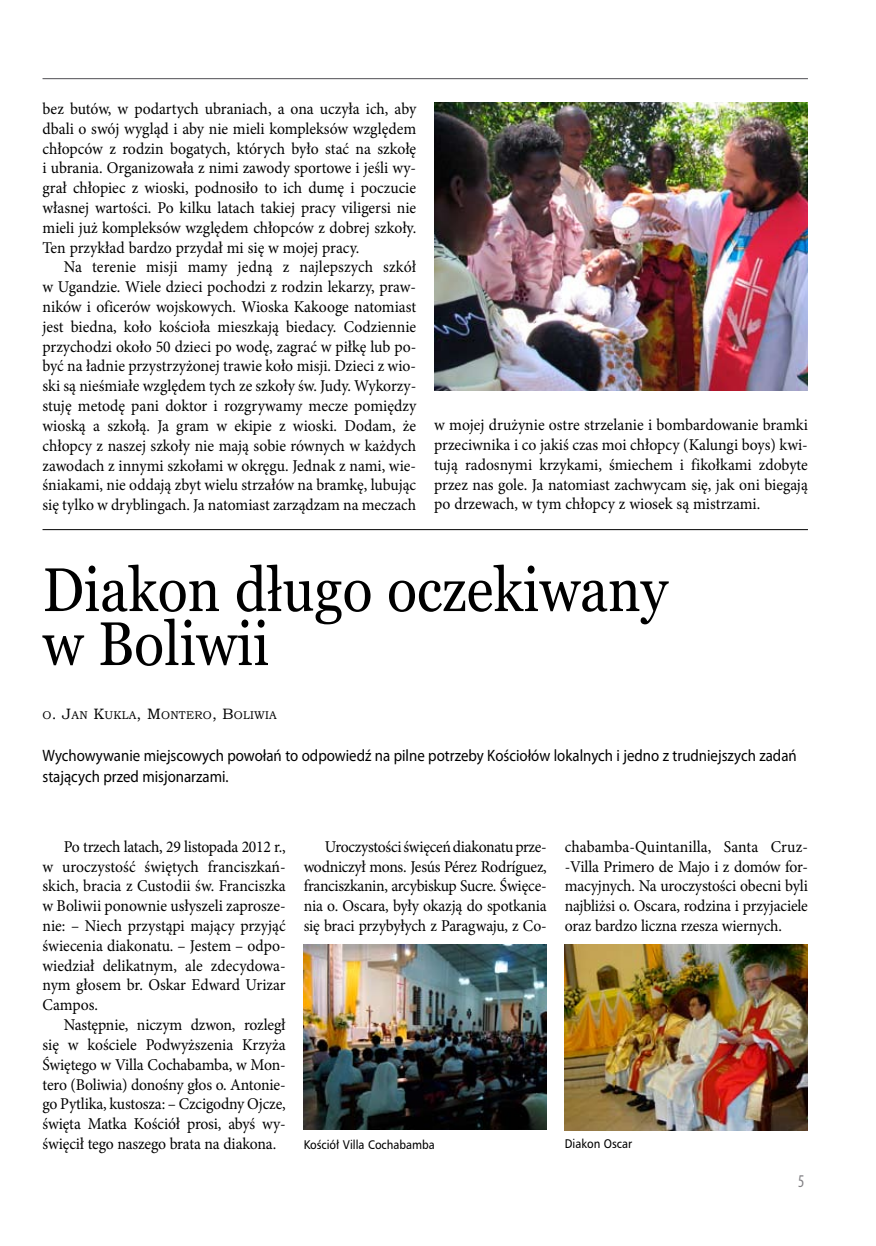
<style>
.page{position:relative;width:876px;height:1246px;background:#fff}
.page>*{position:absolute;margin:0;border:0;box-sizing:border-box;transform-origin:0 0}
.t1{font:61.5px/54px "Georgia";color:#000;scale:.9 1}
.t2{font:condensed 18px "Myriad Pro";color:#818084;scale:.9 1}
.t3{font:16.5px/19.8px "Minion Pro";letter-spacing:-.01em;color:#000;text-align:justify;scale:.95 1}
.t4{font:16.5px/21px "Myriad Pro";color:#000;scale:.9 1}
.t5{font:12px "Humnst 777 PL";color:#000;scale:.9 1}
.t6{font:11.25px "Bookman Old Style";letter-spacing:.02em;color:#000}
.s1{font-size:15px}
</style>
<div class="page">
<hr style="left:43px;top:78px;width:765px;height:1px;background:#504f53">
<hr style="left:43px;top:529px;width:765px;height:1px;background:#000">
<img style="left:434px;top:102px;width:374px;height:289px">
<img style="left:565px;top:944px;width:243px;height:186px">
<img style="left:304px;top:944px;width:243px;height:186px">
<p class="t3" style="left:43px;top:99px;width:395px">bez butów, w podartych ubraniach, a ona uczyła ich, aby dbali o swój wygląd i aby nie mieli kompleksów względem chłopców z rodzin bogatych, których było stać na szkołę i ubrania. Organizowała z nimi zawody sportowe i jeśli wy&shy;grał chłopiec z wioski, podnosiło to ich dumę i poczucie własnej wartości. Po kilku latach takiej pracy viligersi nie mieli już kompleksów względem chłopców z dobrej szkoły.<br>Ten przykład bardzo przydał mi się w mojej pracy.</p>
<p class="t3" style="left:43px;top:257px;width:395px;text-indent:21px">Na terenie misji mamy jedną z najlepszych szkół w Ugandzie. Wiele dzieci pochodzi z rodzin lekarzy, praw&shy;ników i oficerów wojskowych. Wioska Kakooge natomiast jest biedna, koło kościoła mieszkają biedacy. Codziennie przychodzi około 50 dzieci po wodę, zagrać w piłkę lub po&shy;być na ładnie przystrzyżonej trawie koło misji. Dzieci z wio&shy;ski są nieśmiałe względem tych ze szkoły św. Judy. Wykorzy&shy;stuję metodę pani doktor i rozgrywamy mecze pomiędzy wioską a szkołą. Ja gram w ekipie z wioski. Dodam, że chłopcy z naszej szkoły nie mają sobie równych w każdych zawodach z innymi szkołami w okręgu. Jednak z nami, wie&shy;śniakami, nie oddają zbyt wielu strzałów na bramkę, lubując się tylko w dryblingach. Ja natomiast zarządzam na meczach</p>
<p class="t3" style="left:434px;top:415px;width:395px">w mojej drużynie ostre strzelanie i bombardowanie bramki przeciwnika i co jakiś czas moi chłopcy (Kalungi boys) kwi&shy;tują radosnymi krzykami, śmiechem i fikołkami zdobyte przez nas gole. Ja natomiast zachwycam się, jak oni biegają po drzewach, w tym chłopcy z wiosek są mistrzami.</p>
<h1 class="t1" style="left:43px;top:564px;width:696px">Diakon długo oczekiwany w Boliwii</h1>
<p class="t6" style="left:43px;top:708px;width:236px">O<span class="s1">. J</span>AN <span class="s1">K</span>UKLA<span class="s1">, M</span>ONTERO<span class="s1">, B</span>OLIWIA</p>
<p class="t4" style="left:43px;top:745px;width:839px">Wychowywanie miejscowych powołań to odpowiedź na pilne potrzeby Kościołów lokalnych i jedno z trudniejszych zadań stających przed misjonarzami.</p>
<p class="t3" style="left:43px;top:837px;width:257px;text-indent:21px">Po trzech latach, 29 listopada 2012 r., w uroczystość świętych franciszkań&shy;skich, bracia z Custodii św. Franciszka w Boliwii ponownie usłyszeli zaprosze&shy;nie: – Niech przystąpi mający przyjąć świecenia diakonatu. – Jestem – odpo&shy;wiedział delikatnym, ale zdecydowa&shy;nym głosem br. Oskar Edward Urizar Campos.</p>
<p class="t3" style="left:43px;top:1015px;width:257px;text-indent:21px">Następnie, niczym dzwon, rozległ się w kościele Podwyższenia Krzyża Świętego w Villa Cochabamba, w Mon&shy;tero (Boliwia) donośny głos o. Antonie&shy;go Pytlika, kustosza: – Czcigodny Ojcze, święta Matka Kościół prosi, abyś wy&shy;święcił tego naszego brata na diakona.</p>
<p class="t3" style="left:304px;top:837px;width:257px;text-indent:21px">Uroczystości święceń diakonatu prze&shy;wodniczył mons. Jesús Pérez Rodríguez, franciszkanin, arcybiskup Sucre. Święce&shy;nia o. Oscara, były okazją do spotkania się braci przybyłych z Paragwaju, z Co-</p>
<p class="t3" style="left:565px;top:837px;width:256px">chabamba-Quintanilla, Santa Cruz-</p>
<p class="t3" style="left:570px;top:856px;width:252px">Villa Primero de Majo i z domów for-</p>
<p class="t3" style="left:565px;top:876px;width:257px">macyjnych. Na uroczystości obecni byli</p>
<p class="t3" style="left:565px;top:896px;width:257px">najbliżsi o. Oscara, rodzina i przyjaciele</p>
<p class="t3" style="left:565px;top:916px;width:230px">oraz bardzo liczna rzesza wiernych.</p>
<p class="t5" style="left:304px;top:1136px;width:147px">Kościół Villa Cochabamba</p>
<p class="t5" style="left:565px;top:1136px;width:76px">Diakon Oscar</p>
<p class="t2" style="left:798px;top:1170px;width:8px">5</p>
</div>
